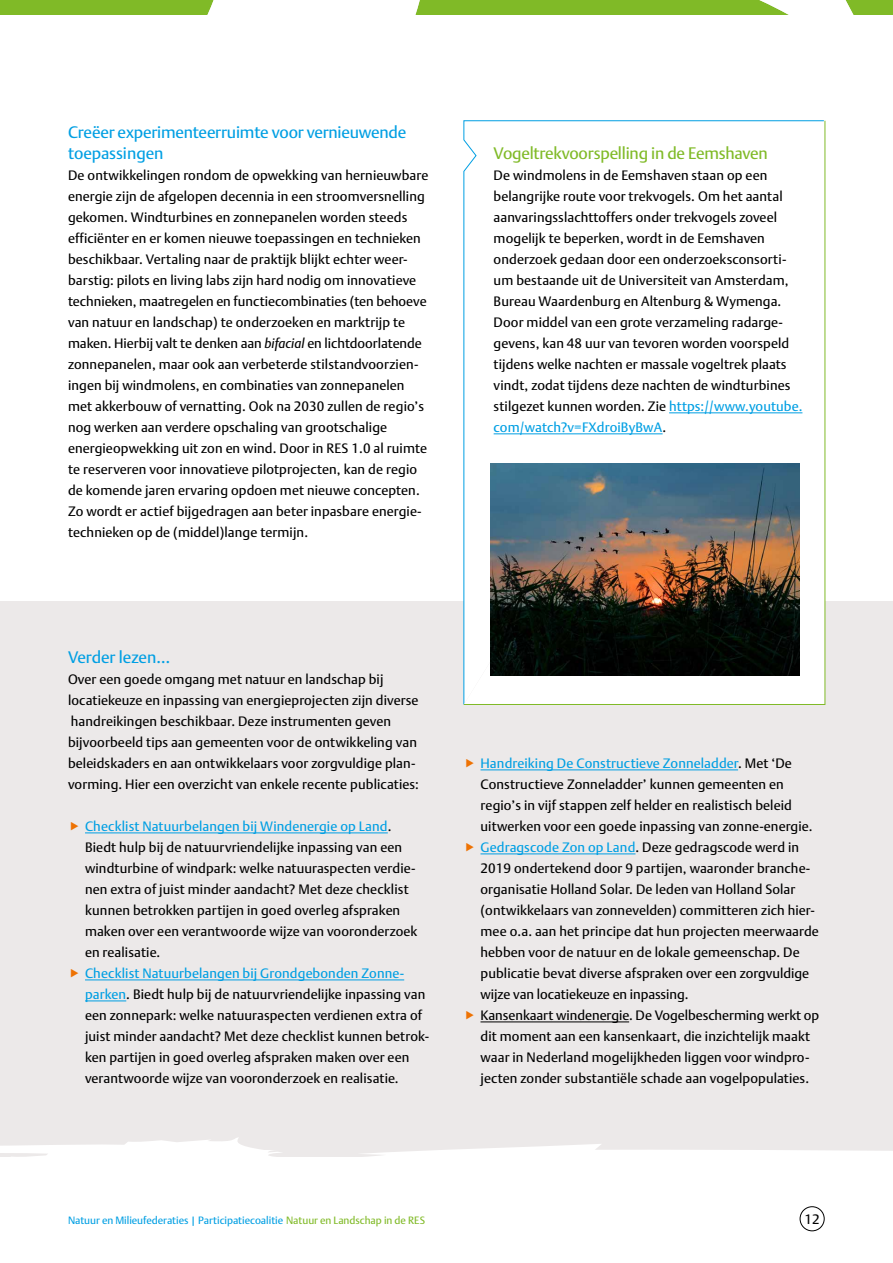
<style>
.page{position:relative;width:893px;height:1263px;background:#fff}
.page>*{position:absolute;margin:0;border:0;box-sizing:border-box;transform-origin:0 0}
.t1{font:16.5px/21px "DTL Argo T";letter-spacing:-.01em;color:#009fe3}
.t2{font:16.5px "DTL Argo T";letter-spacing:-.01em;color:#80ba27}
.t3{font:13.5px/21px "DTL Argo T";letter-spacing:.01em;color:#000}
.t4{font:10.5px "DTL Argo T";color:#009fe3}
.s1{font-family:"DTL Argo ST";font-style:italic}
.s2{color:#009fe3}
.s3{color:#80ba27}
</style>
<div class="page">
<div style="left:800px;top:1206px;width:25px;height:25px;border:1px solid #000;border-radius:50%"></div>
<svg style="left:0;top:0;width:893px;height:15px"></svg>
<div style="left:0;top:601px;width:893px;height:556px;background:#ece9e9"></div>
<svg style="left:463px;top:120px;width:363px;height:585px"></svg>
<hr style="left:669px;top:413px;width:133px;height:1px;background:#009fe3">
<hr style="left:494px;top:434px;width:169px;height:1px;background:#009fe3">
<img style="left:491px;top:463px;width:309px;height:213px">
<svg style="left:0;top:1138px;width:893px;height:19px"></svg>
<hr style="left:480px;top:770px;width:258px;height:1px;background:#009fe3">
<hr style="left:480px;top:854px;width:155px;height:1px;background:#009fe3">
<hr style="left:480px;top:1022px;width:149px;height:1px;background:#000">
<hr style="left:85px;top:833px;width:303px;height:1px;background:#009fe3">
<hr style="left:85px;top:980px;width:319px;height:1px;background:#009fe3">
<hr style="left:85px;top:1001px;width:41px;height:1px;background:#009fe3">
<p class="t1" style="left:68px;top:122px;width:340px">Creëer experimenteerruimte voor vernieuwende toepassingen</p>
<p class="t3" style="left:68px;top:165px;width:362px">De ontwikkelingen rondom de opwekking van hernieuwbare energie zijn de afgelopen decennia in een stroomversnelling gekomen. Windturbines en zonnepanelen worden steeds efficiënter en er komen nieuwe toepassingen en technieken beschikbaar. Vertaling naar de praktijk blijkt echter weer&shy;barstig: pilots en living labs zijn hard nodig om innovatieve technieken, maatregelen en functiecombinaties (ten behoeve van natuur en landschap) te onderzoeken en marktrijp te maken. Hierbij valt te denken aan <span class="s1">bifacial</span> en lichtdoorlatende zonnepanelen, maar ook aan verbeterde stilstandvoorzien&shy;ingen bij windmolens, en combinaties van zonnepanelen met akkerbouw of vernatting. Ook na 2030 zullen de regio’s nog werken aan verdere opschaling van grootschalige energieopwekking uit zon en wind. Door in RES 1.0 al ruimte te reserveren voor innovatieve pilotprojecten, kan de regio de komende jaren ervaring opdoen met nieuwe concepten.<br>Zo wordt er actief bijgedragen aan beter inpasbare energie&shy;technieken op de (middel)lange termijn.</p>
<p class="t1" style="left:68px;top:647px;width:104px">Verder lezen…</p>
<p class="t3" style="left:68px;top:669px;width:352px">Over een goede omgang met natuur en landschap bij locatiekeuze en inpassing van energieprojecten zijn diverse handreikingen beschikbaar. Deze instrumenten geven bijvoorbeeld tips aan gemeenten voor de ontwikkeling van beleidskaders en aan ontwikkelaars voor zorgvuldige plan&shy;vorming. Hier een overzicht van enkele recente publicaties:</p>
<p class="t3" style="left:85px;top:816px;width:334px"><span class="s2">Checklist Natuurbelangen bij Windenergie op Land</span>.<br>Biedt hulp bij de natuurvriendelijke inpassing van een windturbine of windpark: welke natuuraspecten verdie&shy;nen extra of juist minder aandacht? Met deze checklist kunnen betrokken partijen in goed overleg afspraken maken over een verantwoorde wijze van vooronderzoek en realisatie.</p>
<p class="t3" style="left:85px;top:963px;width:346px"><span class="s2">Checklist Natuurbelangen bij Grondgebonden Zonne&shy;parken</span>. Biedt hulp bij de natuurvriendelijke inpassing van een zonnepark: welke natuuraspecten verdienen extra of juist minder aandacht? Met deze checklist kunnen betrok&shy;ken partijen in goed overleg afspraken maken over een verantwoorde wijze van vooronderzoek en realisatie.</p>
<p class="t2" style="left:494px;top:143px;width:276px">Vogeltrekvoorspelling in de Eemshaven</p>
<p class="t3" style="left:494px;top:165px;width:310px">De windmolens in de Eemshaven staan op een belangrijke route voor trekvogels. Om het aantal aanvaringsslachttoffers onder trekvogels zoveel mogelijk te beperken, wordt in de Eemshaven onderzoek gedaan door een onderzoeksconsorti&shy;um bestaande uit de Universiteit van Amsterdam, Bureau Waardenburg en Altenburg &amp; Wymenga.<br>Door middel van een grote verzameling radarge&shy;gevens, kan 48 uur van tevoren worden voorspeld tijdens welke nachten er massale vogeltrek plaats vindt, zodat tijdens deze nachten de windturbines stilgezet kunnen worden. Zie <span class="s2">https://www.youtube. com/watch?v=FXdroiByBwA</span>.</p>
<p class="t3" style="left:480px;top:753px;width:340px"><span class="s2">Handreiking De Constructieve Zonneladder</span>. Met ‘De Constructieve Zonneladder’ kunnen gemeenten en regio’s in vijf stappen zelf helder en realistisch beleid uitwerken voor een goede inpassing van zonne-energie.<br><span class="s2">Gedragscode Zon op Land</span>. Deze gedragscode werd in 2019 ondertekend door 9 partijen, waaronder branche&shy;organisatie Holland Solar. De leden van Holland Solar (ontwikkelaars van zonnevelden) committeren zich hier&shy;mee o.a. aan het principe dat hun projecten meerwaarde hebben voor de natuur en de lokale gemeenschap. De publicatie bevat diverse afspraken over een zorgvuldige wijze van locatiekeuze en inpassing.<br>Kansenkaart windenergie. De Vogelbescherming werkt op dit moment aan een kansenkaart, die inzichtelijk maakt waar in Nederland mogelijkheden liggen voor windpro&shy;jecten zonder substantiële schade aan vogelpopulaties.</p>
<p class="t4" style="left:68px;top:1214px;width:359px">Natuur en Milieufederaties | Participatiecoalitie <span class="s3">Natuur en Landschap in de RES</span></p>
<p class="t3" style="left:805px;top:1208px;width:17px">12</p>
</div>
